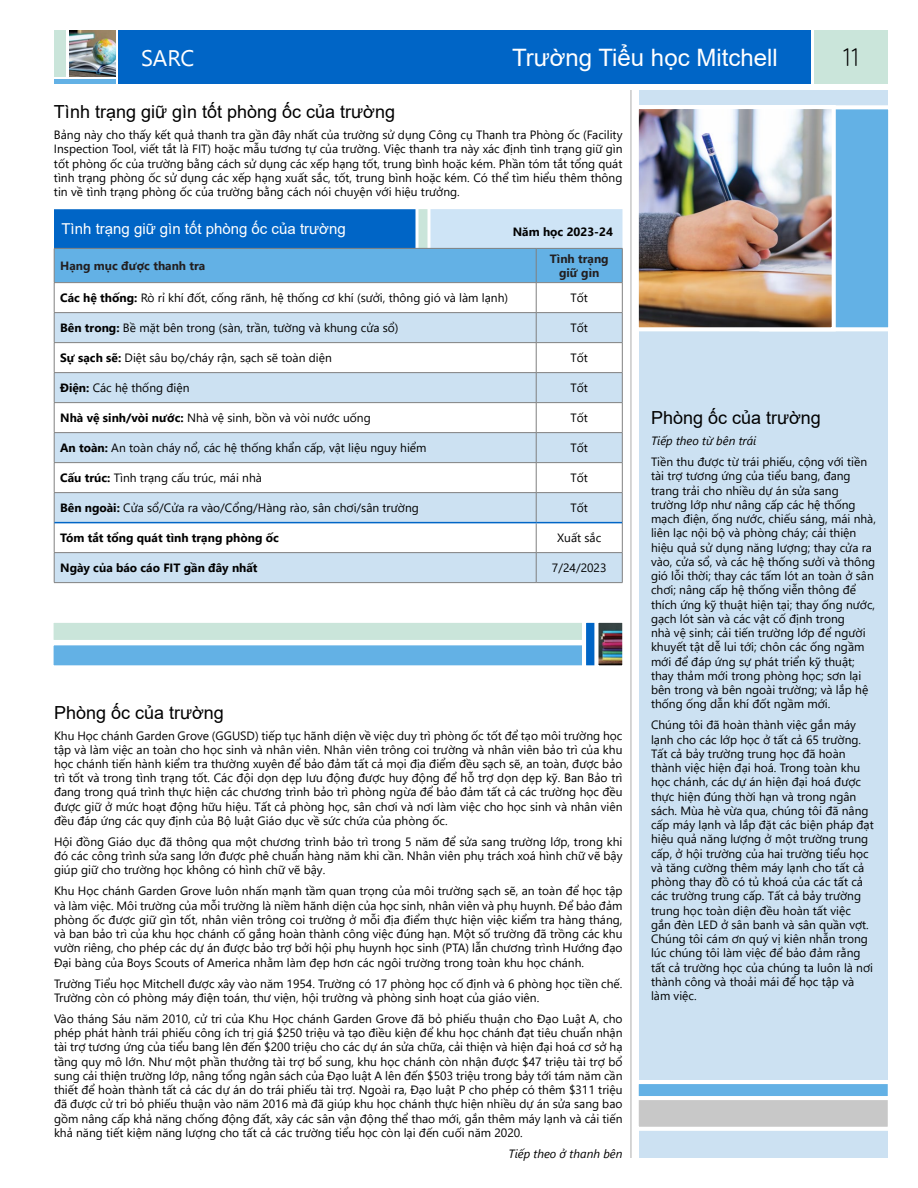
<style>
.page{position:relative;width:918px;height:1188px;background:#fff}
.page>*{position:absolute;margin:0;border:0;box-sizing:border-box;transform-origin:0 0}
.t1{font:25.5px "Quicksand";color:#010101}
.t2{font:24px "Arial";color:#fff}
.t3{font:18px "Arial";color:#010101}
.t4{font:15px "Arial";color:#fff}
.t5{font:12px/14.2px "Segoe UI";color:#010101;text-align:justify}
.t6{font:700 12px "Segoe UI";color:#010101}
.t7{font:700 12px/13.5px "Segoe UI";color:#231f20;text-align:center}
.t8{font:italic 12px "Segoe UI";color:#010101}
.s1{font-weight:700}
</style>
<div class="page">
<div style="left:815px;top:30px;width:73px;height:54px;background:#cae5da"></div>
<div style="left:639px;top:90px;width:249px;height:1068px;background:#cce1f2"></div>
<hr style="left:630px;top:90px;width:2px;height:1068px;background:#c8c8c8">
<div style="left:118px;top:30px;width:694px;height:54px;background:#0065c6"></div>
<img style="left:69px;top:30px;width:47px;height:46px">
<div style="left:54px;top:30px;width:12px;height:46px;background:#cae5da"></div>
<hr style="left:54px;top:80px;width:62px;height:4px;background:#63b1e5">
<div style="left:759px;top:105px;width:133px;height:226px;background:#63b1e5;border:4px solid #fff"></div>
<img style="left:640px;top:110px;width:191px;height:216px">
<div style="left:635px;top:105px;width:201px;height:226px;border:4px solid #fff"></div>
<div style="left:54px;top:209px;width:362px;height:40px;background:#0065c6;border:3px solid #0065c6"></div>
<svg style="left:418px;top:209px;width:10px;height:39px"></svg>
<div style="left:430px;top:209px;width:192px;height:40px;background:#cee4f6;border:3px solid #cee4f6"></div>
<svg style="left:54px;top:248px;width:569px;height:334px"></svg>
<hr style="left:54px;top:582px;width:482px;height:1px;background:#808080">
<hr style="left:536px;top:582px;width:87px;height:1px;background:#808080">
<hr style="left:54px;top:522px;width:482px;height:1px;background:#0065c6">
<hr style="left:536px;top:522px;width:86px;height:1px;background:#0065c6">
<div style="left:635px;top:1096px;width:257px;height:35px;background:#c8c8c8;border:4px solid #fff"></div>
<div style="left:635px;top:1080px;width:257px;height:20px;background:#63b1e5;border:4px solid #fff"></div>
<div style="left:50px;top:619px;width:577px;height:25px;background:#cae5da;border:4px solid #fff"></div>
<div style="left:50px;top:641px;width:577px;height:28px;background:#63b1e5;border:4px solid #fff"></div>
<div style="left:582px;top:619px;width:43px;height:50px;background:#0065c6;border:4px solid #fff"></div>
<img style="left:599px;top:624px;width:22px;height:40px">
<div style="left:594px;top:619px;width:32px;height:50px;border:4px solid #fff"></div>
<h2 class="t2" style="left:512px;top:41px;width:267px">Trường Tiểu học Mitchell</h2>
<h1 class="t1" style="left:843px;top:42px;width:19px">11</h1>
<h3 class="t3" style="left:54px;top:99px;width:343px">Tì nh trạng giữ gì n tốt phòng ốc của trường</h3>
<p class="t5" style="left:54px;top:127px;width:570px">Bảng này cho thấy kết quả thanh tra gầ n đây nhất của trường sử dụng Công cụ Thanh tra Phòng ốc (Facility Inspection Tool, viết tắt là FIT) hoặc mẫ u tương tự của trường. Việc thanh tra này xác định tình trạng giữ gìn tốt phòng ốc của trường bằng cách sử dụng các xếp hạng tốt, trung bình hoặc kém. Phần tóm tắt tổng quát tình trạng phòng ốc sử dụng các xếp hạng xuất sắc, tốt, trung bình hoặc kém. Có thể tìm hiểu thêm thông tin về tình trạng phòng ốc của trường bằng cách nói chuyện với hiệu trưởng.</p>
<p class="t4" style="left:62px;top:218px;width:286px">Tì nh trạng giữ gì n tốt phòng ốc của trường</p>
<p class="t6" style="left:513px;top:220px;width:102px">Năm học 2023-24</p>
<p class="t7" style="left:60px;top:258px;width:147px">Hạ ng mục được thanh tra</p>
<p class="t7" style="left:550px;top:251px;width:60px">Tình trạ ng giữ gìn</p>
<p class="t5" style="left:60px;top:290px;width:449px"><span class="s1">Các hệ thống:</span> Rò rỉ khí đốt, cống rãnh, hệ thống cơ khí (sưởi, thông gió và là m lạ nh)</p>
<p class="t5" style="left:571px;top:290px;width:19px">Tốt</p>
<p class="t5" style="left:60px;top:320px;width:340px"><span class="s1">Bên trong:</span> Bề mặt bên trong (sà n, trầ n, tường và khung cửa sổ)</p>
<p class="t5" style="left:571px;top:320px;width:19px">Tốt</p>
<p class="t5" style="left:60px;top:350px;width:273px"><span class="s1">Sự sạch sẽ:</span> Diệt sâu bọ/cháy rậ n, sạch sẽ toà n diện</p>
<p class="t5" style="left:571px;top:350px;width:19px">Tốt</p>
<p class="t5" style="left:60px;top:380px;width:131px"><span class="s1">Điện:</span> Các hệ thống điện</p>
<p class="t5" style="left:571px;top:380px;width:19px">Tốt</p>
<p class="t5" style="left:60px;top:410px;width:312px"><span class="s1">Nhà vệ sinh/vòi nước:</span> Nhà vệ sinh, bồ n và vòi nước uống</p>
<p class="t5" style="left:571px;top:410px;width:19px">Tốt</p>
<p class="t5" style="left:60px;top:440px;width:368px"><span class="s1">An toàn:</span> An toà n cháy nổ, các hệ thống khẩn cấp, vật liệu nguy hiểm</p>
<p class="t5" style="left:571px;top:440px;width:19px">Tốt</p>
<p class="t5" style="left:60px;top:470px;width:200px"><span class="s1">Cấu trúc:</span> Tình trạ ng cấu trúc, mái nhà</p>
<p class="t5" style="left:571px;top:470px;width:19px">Tốt</p>
<p class="t5" style="left:60px;top:499px;width:360px"><span class="s1">Bên ngoài:</span> Cửa sổ/Cửa ra vào/Cổng/Hà ng rào, sân chơi/sân trường</p>
<p class="t5" style="left:571px;top:499px;width:19px">Tốt</p>
<p class="t6" style="left:60px;top:527px;width:220px">Tóm tắt tổng quát tình trạ ng phòng ốc</p>
<p class="t5" style="left:557px;top:530px;width:46px">Xuất sắc</p>
<p class="t6" style="left:60px;top:556px;width:199px">Ngày của báo cáo FIT gần đây nhất</p>
<p class="t5" style="left:552px;top:560px;width:56px">7/24/2023</p>
<h3 class="t3" style="left:54px;top:700px;width:171px">Phòng ốc của trường</h3>
<p class="t5" style="left:54px;top:727px;width:570px">Khu Học chánh Garden Grove (GGUSD) tiếp tục hãnh diện về việc duy trì phòng ốc tốt để tạo môi trường học tập và làm việc an toàn cho học sinh và nhân viên. Nhân viên trông coi trường và nhân viên bảo trì của khu học chánh tiến hành kiểm tra thường xuyên để bảo đảm tất cả mọi địa điểm đều sạch sẽ, an toàn, được bảo trì tốt và trong tình trạng tốt. Các đội dọn dẹp lưu động được huy động để hỗ trợ dọn dẹp kỹ. Ban Bảo trì đang trong quá trình thực hiện các chương trình bảo trì phòng ngừa để bảo đảm tất cả các trường học đều được giữ ở mức hoạt động hữu hiệu. Tất cả phòng học, sân chơi và nơi làm việc cho học sinh và nhân viên đều đáp ứng các quy định của Bộ luật Giáo dục về sức chứa của phòng ốc.</p>
<p class="t5" style="left:54px;top:834px;width:570px">Hội đồng Giáo dục đã thông qua một chương trình bảo trì trong 5 năm để sửa sang trường lớp, trong khi đó các công trình sửa sang lớn được phê chuẩn hà ng năm khi cần. Nhân viên phụ trách xoá hình chữ vẽ bậy giúp giữ cho trường học không có hình chữ vẽ bậy.</p>
<p class="t5" style="left:54px;top:883px;width:570px">Khu Học chánh Garden Grove luôn nhấn mạnh tầm quan trọng của môi trường sạch sẽ, an toàn để học tập và làm việc. Môi trường của mỗi trường là niềm hãnh diện của học sinh, nhân viên và phụ huynh. Để bảo đảm phòng ốc được giữ gìn tốt, nhân viên trông coi trường ở mỗi địa điểm thực hiện việc kiểm tra hàng tháng, và ban bảo trì của khu học chánh cố gắng hoàn thà nh công việc đúng hạn. Một số trường đã trồng các khu vườn riêng, cho phép các dự án được bảo trợ bởi hội phụ huynh học sinh (PTA) lẫn chương trình Hướng đạo Đại bàng của Boys Scouts of America nhằm làm đẹp hơn các ngôi trường trong toàn khu học chánh.</p>
<p class="t5" style="left:54px;top:975px;width:570px">Trường Tiểu học Mitchell được xây vào năm 1954. Trường có 17 phòng học cố định và 6 phòng học tiền chế.<br>Trường còn có phòng máy điện toán, thư viện, hội trường và phòng sinh hoạt của giáo viên.</p>
<p class="t5" style="left:54px;top:1010px;width:570px">Vào tháng Sáu năm 2010, cử tri của Khu Học chánh Garden Grove đã bỏ phiếu thuận cho Đạo Luật A, cho phép phát hành trái phiếu công ích trị giá $250 triệu và tạo điều kiện để khu học chánh đạt tiêu chuẩn nhận tài trợ tương ứng của tiểu bang lên đến $200 triệu cho các dự án sửa chữa, cải thiện và hiện đại hoá cơ sở hạ tầng quy mô lớn. Như một phầ n thưởng tài trợ bổ sung, khu học chánh còn nhận được $47 triệu tài trợ bổ sung cải thiện trường lớp, nâng tổng ngân sách của Đạo luật A lên đến $503 triệu trong bảy tới tám năm cầ n thiết để hoàn thành tất cả các dự án do trái phiếu tài trợ. Ngoài ra, Đạo luật P cho phép có thêm $311 triệu đã được cử tri bỏ phiếu thuận vào năm 2016 mà đã giúp khu học chánh thực hiện nhiều dự án sửa sang bao gồm nâng cấp khả năng chống động đất, xây các sân vận động thể thao mới, gắn thêm máy lạnh và cải tiến khả năng tiết kiệm năng lượng cho tất cả các trường tiểu học còn lại đến cuối năm 2020.</p>
<p class="t8" style="left:508px;top:1142px;width:116px">Tiếp theo ở thanh bên</p>
<h3 class="t3" style="left:651px;top:406px;width:171px">Phòng ốc của trường</h3>
<p class="t8" style="left:651px;top:430px;width:107px">Tiếp theo từ bên trái</p>
<p class="t5" style="left:651px;top:454px;width:227px;text-align:left">Tiền thu được từ trái phiếu, cộng với tiền tài trợ tương ứng của tiểu bang, đang trang trải cho nhiều dự án sửa sang trường lớp như nâng cấp các hệ thống mạch điện, ống nước, chiếu sáng, mái nhà, liên lạc nội bộ và phòng cháy; cải thiện hiệu quả sử dụng năng lượng; thay cửa ra vào, cửa sổ, và các hệ thống sưởi và thông gió lỗi thời; thay các tấm lót an toàn ở sân chơi; nâng cấp hệ thống viễn thông để thích ứng kỹ thuật hiện tạ i; thay ống nước, gạch lót sàn và các vật cố định trong<br>nhà vệ sinh; cải tiến trường lớp để người khuyết tật dễ lui tới; chôn các ống ngầm mới để đáp ứng sự phát triển kỹ thuật; thay thảm mới trong phòng học; sơn lại bên trong và bên ngoài trường; và lắp hệ thống ống dẫ n khí đốt ngầ m mới.</p>
<p class="t5" style="left:651px;top:717px;width:224px;text-align:left">Chúng tôi đã hoàn thành việc gắn máy lạnh cho các lớp học ở tất cả 65 trường.<br>Tất cả bảy trường trung học đã hoàn thành việc hiện đại hoá. Trong toà n khu học chánh, các dự án hiện đại hoá được thực hiện đú ng thời hạ n và trong ngân sách. Mùa hè vừa qua, chúng tôi đã nâng cấp máy lạnh và lắp đặt các biện pháp đạt hiệu quả năng lượng ở một trường trung cấp, ở hội trường của hai trường tiểu học và tăng cường thêm máy lạnh cho tất cả phòng thay đồ có tủ khoá của các tất cả các trường trung cấp. Tất cả bảy trường trung học toàn diện đều hoàn tất việc gắn đèn LED ở sân banh và sân quần vợt.<br>Chú ng tôi cám ơn quý vị kiên nhẫ n trong lúc chú ng tôi là m việc để bảo đảm rằng tất cả trường học của chú ng ta luôn là nơi thà nh công và thoải mái để học tập và<br>là m việc.</p>
</div>
